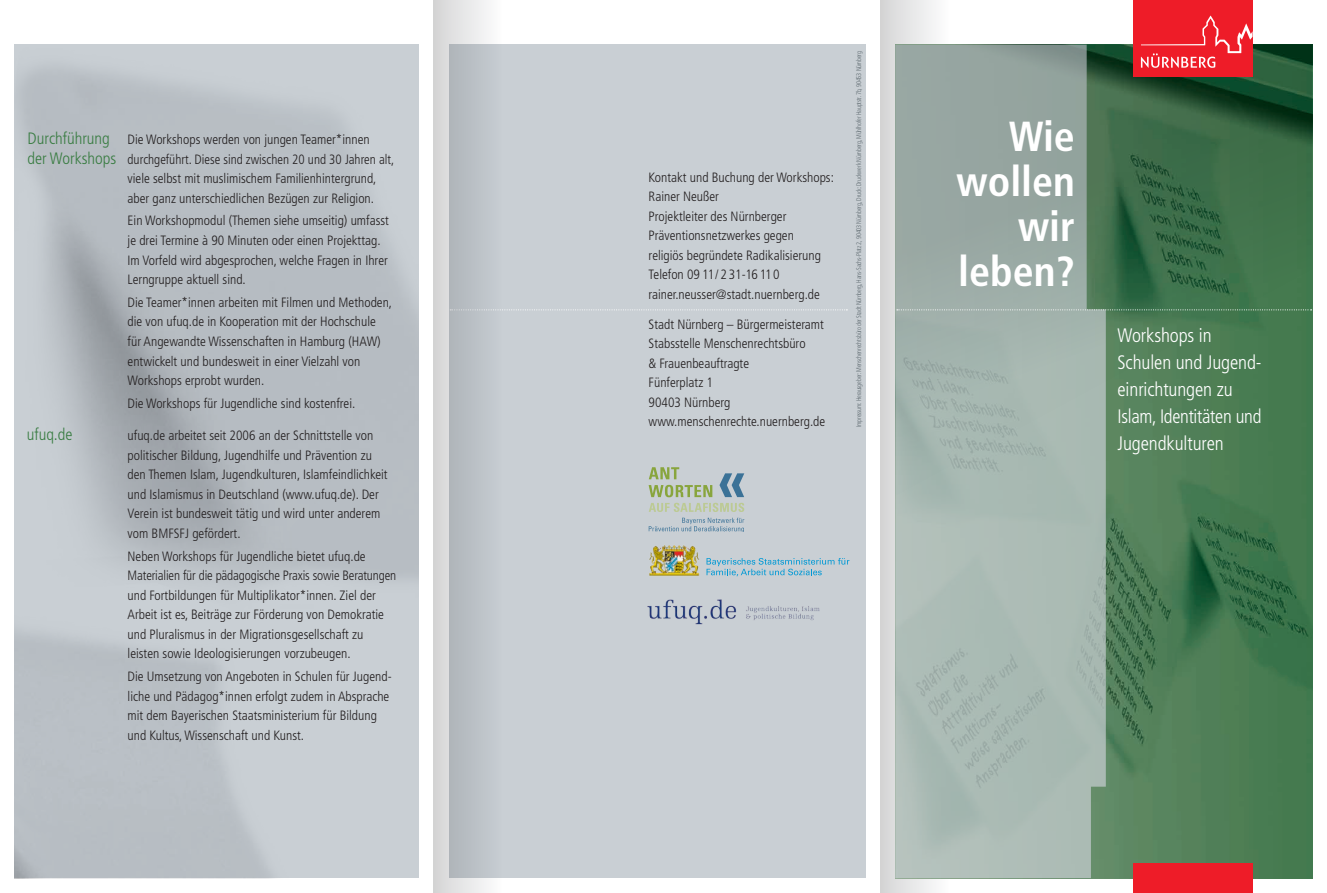
<style>
.page{position:relative;width:1327px;height:893px;background:#fff}
.page>*{position:absolute;margin:0;border:0;box-sizing:border-box;transform-origin:0 0}
.t1{font:700 condensed 42px/45px "Frutiger";color:#fff;text-align:right}
.t2{font:300 condensed 19.5px/27px "Frutiger";letter-spacing:-.005em;color:#fff}
.t3{font:300 condensed 16.5px/19.5px "Frutiger";color:#387c41}
.t4{font:300 condensed 13.5px/19.5px "Frutiger";color:#231f20}
.t5{font:300 condensed 6.75px "Frutiger";letter-spacing:-.025em;color:#59656b;scale:.93 1}
</style>
<div class="page">
<div style="left:880px;top:0;width:68px;height:893px;background:linear-gradient(to right,#d3d4d4,#f2f5f3)"></div>
<img style="left:1106px;top:495px;width:206px;height:383px">
<svg style="left:895px;top:495px;width:211px;height:383px;background:#a9b9b2"></svg>
<div style="left:449px;top:45px;width:416px;height:833px;background:#c9cfd4"></div>
<svg style="left:895px;top:45px;width:417px;height:450px;background:#6d8e78"></svg>
<div style="left:1133px;top:0;width:119px;height:77px;background:#ee1c28"></div>
<div style="left:1133px;top:863px;width:119px;height:30px;background:#ee1c28"></div>
<svg style="left:1141px;top:16px;width:111px;height:52px"></svg>
<svg style="left:502px;top:309px;width:345px;height:1px"></svg>
<svg style="left:434px;top:0;width:68px;height:893px"></svg>
<svg style="left:649px;top:518px;width:95px;height:13px"></svg>
<svg style="left:649px;top:503px;width:95px;height:9px"></svg>
<svg style="left:648px;top:485px;width:64px;height:12px"></svg>
<svg style="left:649px;top:467px;width:30px;height:12px"></svg>
<svg style="left:719px;top:473px;width:25px;height:24px"></svg>
<img style="left:647px;top:599px;width:173px;height:26px">
<svg style="left:897px;top:309px;width:414px;height:1px"></svg>
<img style="left:649px;top:545px;width:51px;height:31px">
<svg style="left:706px;top:558px;width:143px;height:18px"></svg>
<p class="t3" style="left:28px;top:129px;width:90px">Durchführung der Workshops</p>
<p class="t3" style="left:27px;top:425px;width:47px">ufuq.de</p>
<p class="t4" style="left:128px;top:130px;width:268px">Die Workshops werden von jungen Teamer*innen durchgeführt. Diese sind zwischen 20 und 30 Jahren alt, viele selbst mit muslimischem Familienhintergrund, aber ganz unterschiedlichen Bezügen zur Religion.</p>
<p class="t4" style="left:128px;top:211px;width:263px">Ein Workshopmodul (Themen siehe umseitig) umfasst je drei Termine à 90 Minuten oder einen Projekttag.<br>Im Vorfeld wird abgesprochen, welche Fragen in Ihrer Lerngruppe aktuell sind.</p>
<p class="t4" style="left:128px;top:293px;width:266px">Die Teamer*innen arbeiten mit Filmen und Methoden, die von ufuq.de in Kooperation mit der Hochschule für Angewandte Wissenschaften in Hamburg (HAW) entwickelt und bundesweit in einer Vielzahl von Workshops erprobt wurden.</p>
<p class="t4" style="left:128px;top:394px;width:229px">Die Workshops für Jugendliche sind kostenfrei.</p>
<p class="t4" style="left:128px;top:426px;width:262px">ufuq.de arbeitet seit 2006 an der Schnittstelle von politischer Bildung, Jugendhilfe und Prävention zu den Themen Islam, Jugendkulturen, Islamfeindlichkeit und Islamismus in Deutschland (www.ufuq.de). Der Verein ist bundesweit tätig und wird unter anderem vom BMFSFJ gefördert.</p>
<p class="t4" style="left:128px;top:546px;width:270px">Neben Workshops für Jugendliche bietet ufuq.de Materialien für die pädagogische Praxis sowie Beratungen und Fortbildungen für Multiplikator*innen. Ziel der Arbeit ist es, Beiträge zur Förderung von Demokratie und Pluralismus in der Migrationsgesellschaft zu leisten sowie Ideologisierungen vorzubeugen.</p>
<p class="t4" style="left:128px;top:667px;width:266px">Die Umsetzung von Angeboten in Schulen für Jugend&shy;liche und Pädagog*innen erfolgt zudem in Absprache mit dem Bayerischen Staatsministerium für Bildung und Kultus, Wissenschaft und Kunst.</p>
<p class="t4" style="left:648px;top:168px;width:187px">Kontakt und Buchung der Workshops:<br>Rainer Neußer<br>Projektleiter des Nürnberger<br>Präventionsnetzwerkes gegen<br>religiös begründete Radikalisierung<br>Telefon 09 11/ 2 31-16 11 0 rainer.neusser@stadt.nuernberg.de</p>
<p class="t4" style="left:648px;top:315px;width:178px">Stadt Nürnberg – Bürgermeisteramt<br>Stabsstelle Menschenrechtsbüro<br>&amp; Frauenbeauftragte<br>Fünferplatz 1<br>90403 Nürnberg www.menschenrechte.nuernberg.de</p>
<p class="t5" style="left:855px;top:427px;width:406px;rotate:-90deg">Impressum: Herausgeber: Menschenrechtsbüro der Stadt Nürnberg, Hans-Sachs-Platz 2, 90403 Nürnberg, Druck: Druckwerk Nürnberg, Mühlhofer Hauptstr. 7b, 90453 Nürnberg</p>
<h1 class="t1" style="left:956px;top:114px;width:120px">Wie wollen wir leben?</h1>
<h2 class="t2" style="left:1117px;top:322px;width:146px">Workshops in<br>Schulen und Jugend&shy;einrichtungen zu<br>Islam, Identitäten und<br>Jugendkulturen</h2>
</div>
